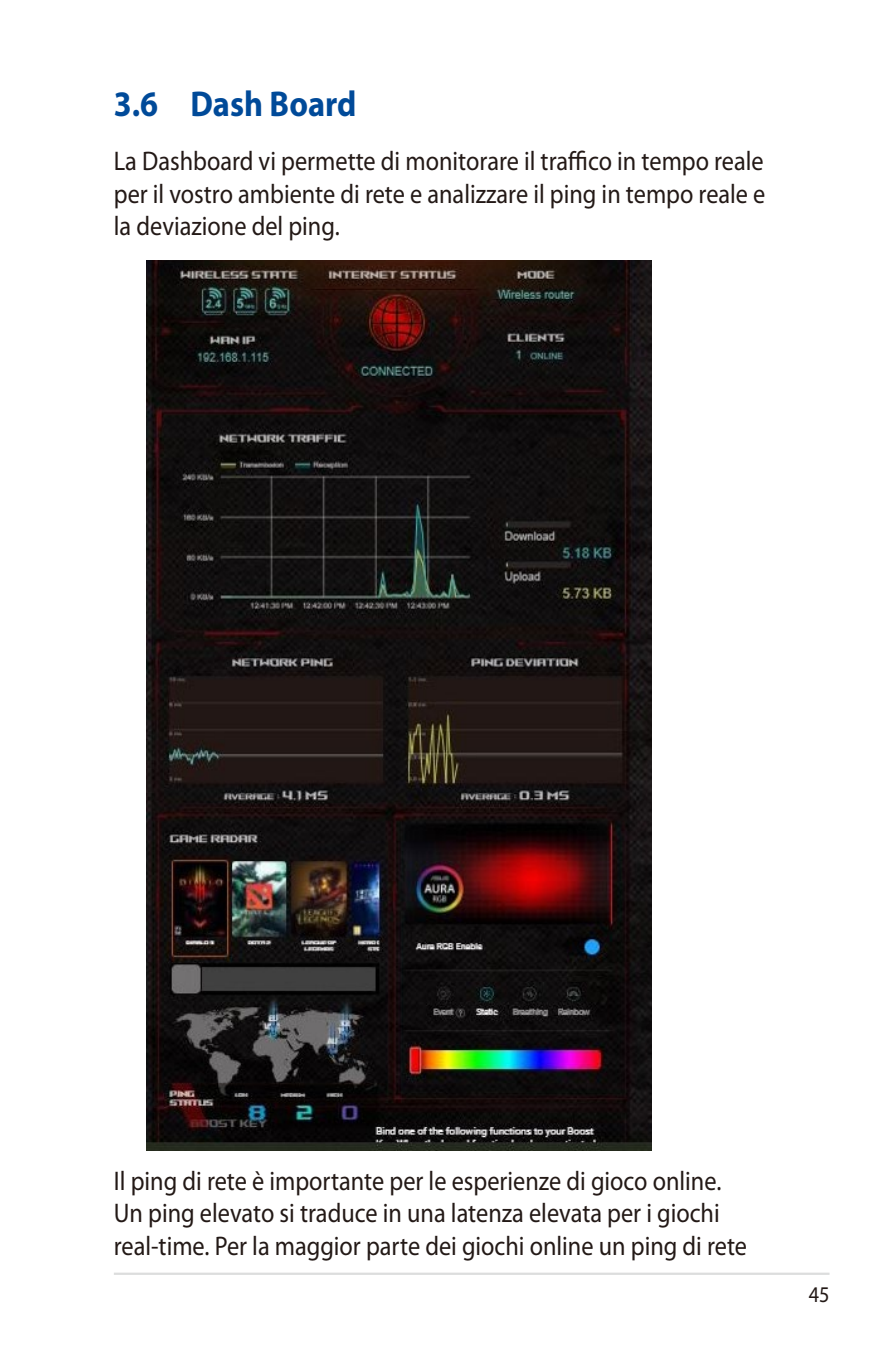
<style>
.page{position:relative;width:893px;height:1346px;background:#fff}
.page>*{position:absolute;margin:0;border:0;box-sizing:border-box;transform-origin:0 0}
.t1{font:700 36px "Myriad Pro";color:#004a99;scale:.9 1}
.t2{font:27px/32.4px "Myriad Pro";color:#231916;text-align:justify;scale:.9 1}
.t3{font:22.5px "Myriad Pro";color:#231916;scale:.9 1}
</style>
<div class="page">
<hr style="left:114px;top:1272px;width:715px;height:3px;background:#dcdddd">
<img style="left:147px;top:260px;width:505px;height:890px">
<h1 class="t1" style="left:114px;top:83px;width:271px">3.6 Dash Board</h1>
<p class="t2" style="left:114px;top:146px;width:725px">La Dashboard vi permette di monitorare il traffico in tempo reale per il vostro ambiente di rete e analizzare il ping in tempo reale e la deviazione del ping.</p>
<p class="t2" style="left:114px;top:1165px;width:705px;text-align:left">Il ping di rete è importante per le esperienze di gioco online.<br>Un ping elevato si traduce in una latenza elevata per i giochi real-time. Per la maggior parte dei giochi online un ping di rete</p>
<p class="t3" style="left:809px;top:1282px;width:25px">45</p>
</div>
